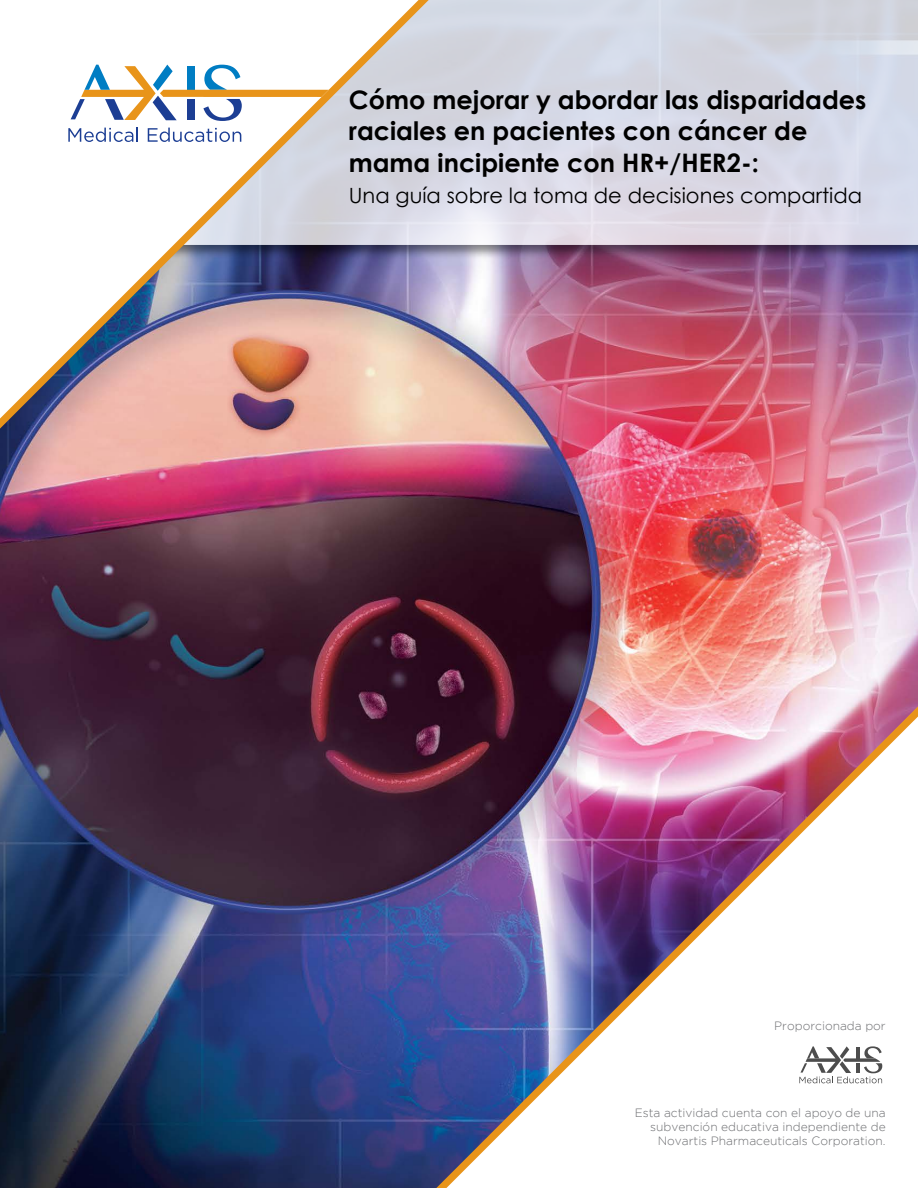
<style>
.page{position:relative;width:918px;height:1188px;background:#fff}
.page>*{position:absolute;margin:0;border:0;box-sizing:border-box;transform-origin:0 0}
.t1{font:700 25.5px/31.5px "Century Gothic";color:#000}
.t2{font:21px "Century Gothic";color:#000}
.t3{font:300 12px/14.4px "Gotham";color:#6d6e71;text-align:right}
</style>
<div class="page">
<img style="left:0;top:260px;width:918px;height:928px">
<div style="left:93px;top:0;width:825px;height:260px;background:#000;opacity:.55"></div>
<svg style="left:494px;top:0;width:424px;height:245px;fill:#d6d8e6"></svg>
<img style="left:0;top:0;width:494px;height:458px">
<img style="left:418px;top:679px;width:500px;height:509px">
<svg style="left:799px;top:1046px;width:83px;height:37px"></svg>
<h1 class="t1" style="left:349px;top:83px;width:519px">Cómo mejorar y abordar las disparidades raciales en pacientes con cáncer de mama incipiente con HR+/HER2-:</h1>
<h2 class="t2" style="left:349px;top:183px;width:515px">Una guía sobre la toma de decisiones compartida</h2>
<p class="t3" style="left:774px;top:1019px;width:113px">Proporcionada por</p>
<p class="t3" style="left:635px;top:1105px;width:253px">Esta actividad cuenta con el apoyo de una subvención educativa independiente de<br>Novartis Pharmaceuticals Corporation.</p>
</div>
